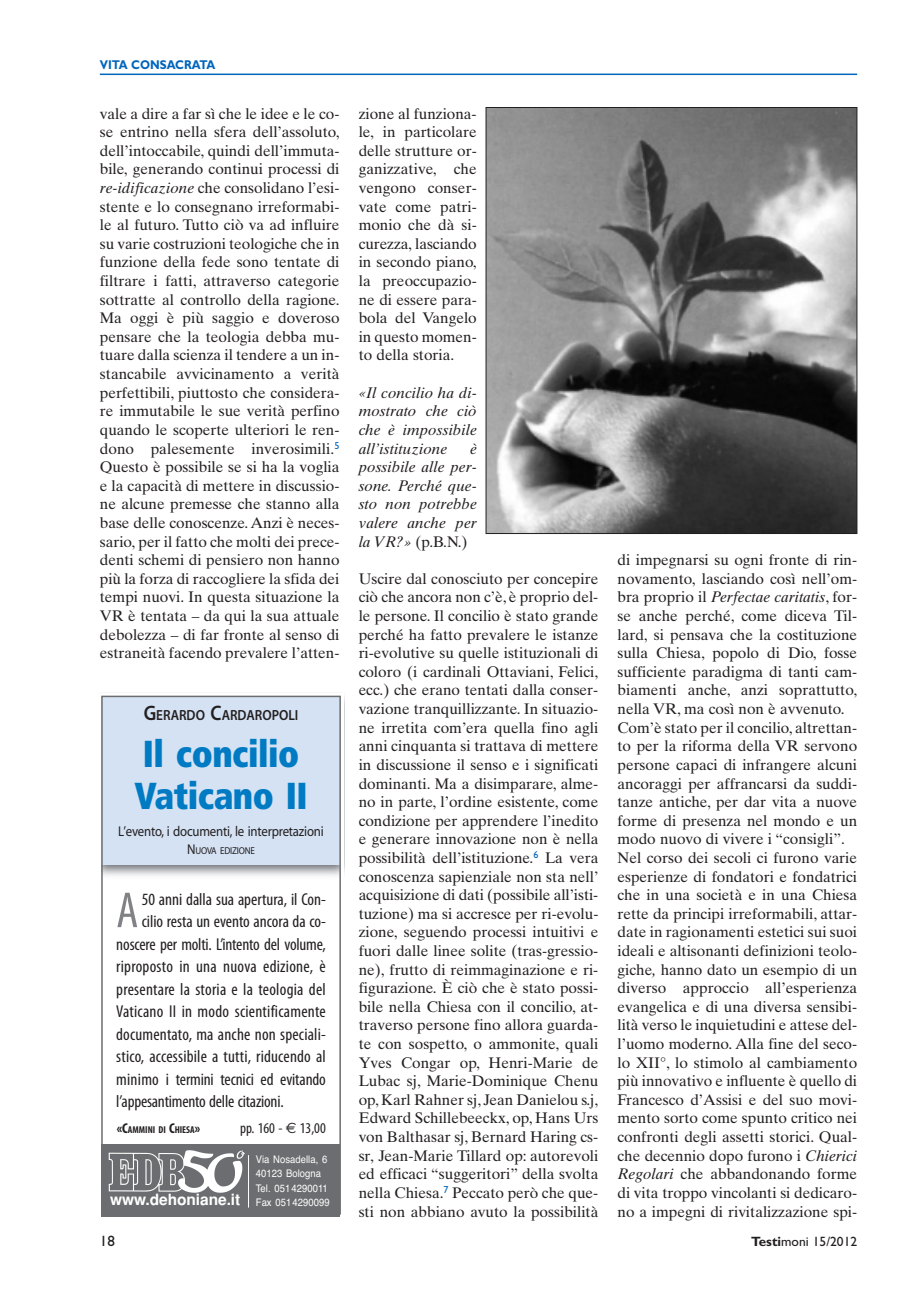
<style>
.page{position:relative;width:923px;height:1293px;background:#fff}
.page>*{position:absolute;margin:0;border:0;box-sizing:border-box;transform-origin:0 0}
.t1{font:51px "Myriad Pro Cond+TPMUYO";color:#808285}
.t2{font:37.5px/42px "Frutiger Extra Black Cn+PMQMAV";letter-spacing:-.015em;color:#007bc3;scale:.95 1}
.t3{font:17.25px "Myriad Pro Cond+TPMUYO";letter-spacing:.005em;color:#231f20}
.t4{font:15.45px "Helvetica Bold+HYXHPX";letter-spacing:-.005em;color:#fff}
.t5{font:15.3px/18.6px "Times Ten";color:#231f20;text-align:justify}
.t6{font:italic 15.3px/18.6px "Times Ten";color:#231f20;text-align:justify}
.t7{font:15px "Myriad Pro Cond+TPMUYO";color:#231f20}
.t8{font:15px "Gill Sans";color:#231f20}
.t9{font:14.7px "Myriad Pro Semibold+UQZOAU";color:#231f20;scale:.9 1}
.t10{font:14.25px "Myriad Roman+CDQEMK";letter-spacing:-.015em;color:#231f20;scale:.9 1}
.t11{font:13.5px "Gill Sans";color:#231f20}
.t12{font:700 12.75px "Gill Sans";color:#0065bd;scale:.9 1}
.t13{font:10.5px/14.2px "Helvetica+BEJRSL";letter-spacing:.005em;color:#fff;scale:.9 1}
.t14{font:10.05px "Myriad Pro Bold Cond+AJZUOQ";color:#231f20}
.t15{font:10.05px "Myriad Roman+CDQEMK";letter-spacing:-.02em;color:#231f20;scale:.9 1}
.s1{font-style:italic}
.s2{font-style:normal}
.s3{font-size:21px}
.s4{font-size:14.25px}
.s5{font-family:"Euro Sans Regular+FKFTEF"}
.s6{font-weight:700}
</style>
<div class="page">
<hr style="left:100px;top:74px;width:757px;height:1px;background:#0065bd">
<img style="left:487px;top:109px;width:368px;height:422px">
<div style="left:485px;top:107px;width:372px;height:426px;border:1px solid #231f20"></div>
<div style="left:101px;top:695px;width:240px;height:169px;background:#d4e2f3"></div>
<div style="left:101px;top:1143px;width:240px;height:73px;background:#6c6d70"></div>
<hr style="left:248px;top:1154px;width:1px;height:53px;background:#fff">
<img style="left:108px;top:1152px;width:70px;height:40px">
<img style="left:178px;top:1150px;width:67px;height:42px">
<div style="left:101px;top:695px;width:240px;height:519px;border:2px solid #6c6d70"></div>
<p class="t12" style="left:100px;top:61px;width:130px">VITA CONSACRATA</p>
<p class="t5" style="left:100px;top:106px;width:241px">vale a dire a far sì che le idee e le co&shy;se entrino nella sfera dell’assoluto, dell’intoccabile, quindi dell’immuta&shy;bile, generando continui processi di <span class="s1">re-idificazione</span> che consolidano l’esi&shy;stente e lo consegnano irreformabi&shy;le al futuro. Tutto ciò va ad influire su varie costruzioni teologiche che in funzione della fede sono tentate di filtrare i fatti, attraverso categorie sottratte al controllo della ragione.<br>Ma oggi è più saggio e doveroso pensare che la teologia debba mu&shy;tuare dalla scienza il tendere a un in&shy;stancabile avvicinamento a verità perfettibili, piuttosto che considera&shy;re immutabile le sue verità perfino quando le scoperte ulteriori le ren&shy;dono palesemente inverosimili.<sup>5<br></sup>Questo è possibile se si ha la voglia e la capacità di mettere in discussio&shy;ne alcune premesse che stanno alla base delle conoscenze. Anzi è neces&shy;sario, per il fatto che molti dei prece&shy;denti schemi di pensiero non hanno più la forza di raccogliere la sfida dei tempi nuovi. In questa situazione la VR è tentata – da qui la sua attuale debolezza – di far fronte al senso di estraneità facendo prevalere l’atten-</p>
<p class="t5" style="left:358px;top:106px;width:120px">zione al funziona&shy;le, in particolare delle strutture or&shy;ganizzative, che vengono conser&shy;vate come patri&shy;monio che dà si&shy;curezza, lasciando in secondo piano, la preoccupazio&shy;ne di essere para&shy;bola del Vangelo in questo momen&shy;to della storia.</p>
<p class="t6" style="left:358px;top:385px;width:120px">«Il concilio ha di&shy;mostrato che ciò che è impossibile all’istituzione</p>
<p class="t6" style="left:358px;top:440px;width:120px;text-indent:111px">è possibile alle per&shy;sone. Perché que&shy;sto non potrebbe valere anche per la VR?» <span class="s2">(p.B.N.)</span></p>
<p class="t5" style="left:358px;top:571px;width:241px">Uscire dal conosciuto per concepire ciò che ancora non c’è, è proprio del&shy;le persone. Il concilio è stato grande perché ha fatto prevalere le istanze ri-evolutive su quelle istituzionali di coloro (i cardinali Ottaviani, Felici, ecc.) che erano tentati dalla conser&shy;vazione tranquillizzante. In situazio&shy;ne irretita com’era quella fino agli anni cinquanta si trattava di mettere in discussione il senso e i significati dominanti. Ma a disimparare, alme&shy;no in parte, l’ordine esistente, come condizione per apprendere l’inedito e generare innovazione non è nella possibilità dell’istituzione.<sup>6</sup> La vera conoscenza sapienziale non sta nell’ acquisizione di dati (possibile all’isti&shy;tuzione) ma si accresce per ri-evolu&shy;zione, seguendo processi intuitivi e fuori dalle linee solite (tras-gressio&shy;ne), frutto di reimmaginazione e ri&shy;figurazione. È ciò che è stato possi&shy;bile nella Chiesa con il concilio, at&shy;traverso persone fino allora guarda&shy;te con sospetto, o ammonite, quali Yves Congar op, Henri-Marie de Lubac sj, Marie-Dominique Chenu op, Karl Rahner sj, Jean Danielou s.j, Edward Schillebeeckx, op, Hans Urs von Balthasar sj, Bernard Haring cs&shy;sr, Jean-Marie Tillard op: autorevoli ed efficaci “suggeritori” della svolta nella Chiesa.<sup>7</sup> Peccato però che que&shy;sti non abbiano avuto la possibilità</p>
<p class="t9" style="left:144px;top:706px;width:173px"><span class="s3">G</span>ERARDO <span class="s3">C</span>ARDAROPOLI</p>
<h2 class="t2" style="left:134px;top:733px;width:183px">Il concilio<br>Vaticano II</h2>
<p class="t10" style="left:118px;top:822px;width:230px">L’evento, i documenti, le interpretazioni</p>
<p class="t15" style="left:187px;top:844px;width:77px"><span class="s4">N</span>UOVA EDIZIONE</p>
<h1 class="t1" style="left:116px;top:892px;width:24px">A</h1>
<p class="t3" style="left:142px;top:892px;width:186px">50 anni dalla sua apertura, il Con-</p>
<p class="t3" style="left:142px;top:915px;width:186px">cilio resta un evento ancora da co-</p>
<p class="t3" style="left:116px;top:937px;width:211px">noscere per molti. L’intento del volume,</p>
<p class="t3" style="left:116px;top:960px;width:211px">riproposto in una nuova edizione, è</p>
<p class="t3" style="left:116px;top:982px;width:211px">presentare la storia e la teologia del</p>
<p class="t3" style="left:116px;top:1005px;width:211px">Vaticano II in modo scientificamente</p>
<p class="t3" style="left:116px;top:1027px;width:211px">documentato, ma anche non speciali-</p>
<p class="t3" style="left:116px;top:1050px;width:211px">stico, accessibile a tutti, riducendo al</p>
<p class="t3" style="left:116px;top:1072px;width:211px">minimo i termini tecnici ed evitando</p>
<p class="t3" style="left:116px;top:1095px;width:169px">l’appesantimento delle citazioni.</p>
<p class="t14" style="left:117px;top:1123px;width:85px"><span class="s4">«C</span>AMMINI DI <span class="s4">C</span>HIESA<span class="s4">»</span></p>
<p class="t7" style="left:240px;top:1122px;width:87px">pp. 160 - <span class="s5">€</span> 13,00</p>
<p class="t13" style="left:256px;top:1153px;width:83px">Via Nosadella, 6<br>40123 Bologna<br>Tel. 0514290011<br>Fax 0514290099</p>
<p class="t4" style="left:110px;top:1190px;width:131px">www.dehoniane.it</p>
<p class="t5" style="left:617px;top:552px;width:241px;text-align:left">di impegnarsi su ogni fronte di rin&shy;novamento, lasciando così nell’om&shy;bra proprio il <span class="s1">Perfectae caritatis</span>, for&shy;se anche perché, come diceva Til&shy;lard, si pensava che la costituzione sulla Chiesa, popolo di Dio, fosse sufficiente paradigma di tanti cam&shy;biamenti anche, anzi soprattutto, nella VR, ma così non è avvenuto.<br>Com’è stato per il concilio, altrettan&shy;to per la riforma della VR servono persone capaci di infrangere alcuni ancoraggi per affrancarsi da suddi&shy;tanze antiche, per dar vita a nuove forme di presenza nel mondo e un modo nuovo di vivere i “consigli”.<br>Nel corso dei secoli ci furono varie esperienze di fondatori e fondatrici che in una società e in una Chiesa rette da principi irreformabili, attar&shy;date in ragionamenti estetici sui suoi ideali e altisonanti definizioni teolo&shy;giche<span class="s1">,</span> hanno dato un esempio di un diverso approccio all’esperienza evangelica e di una diversa sensibi&shy;lità verso le inquietudini e attese del&shy;l’uomo moderno. Alla fine del seco&shy;lo XII°, lo stimolo al cambiamento più innovativo e influente è quello di Francesco d’Assisi e del suo movi&shy;mento sorto come spunto critico nei confronti degli assetti storici. Qual&shy;che decennio dopo furono i <span class="s1">Chierici Regolari</span> che abbandonando forme di vita troppo vincolanti si dedicaro&shy;no a impegni di rivitalizzazione spi-</p>
<p class="t8" style="left:100px;top:1235px;width:16px">18</p>
<p class="t11" style="left:751px;top:1236px;width:107px"><span class="s6">Testi</span>moni 15/2012</p>
</div>
